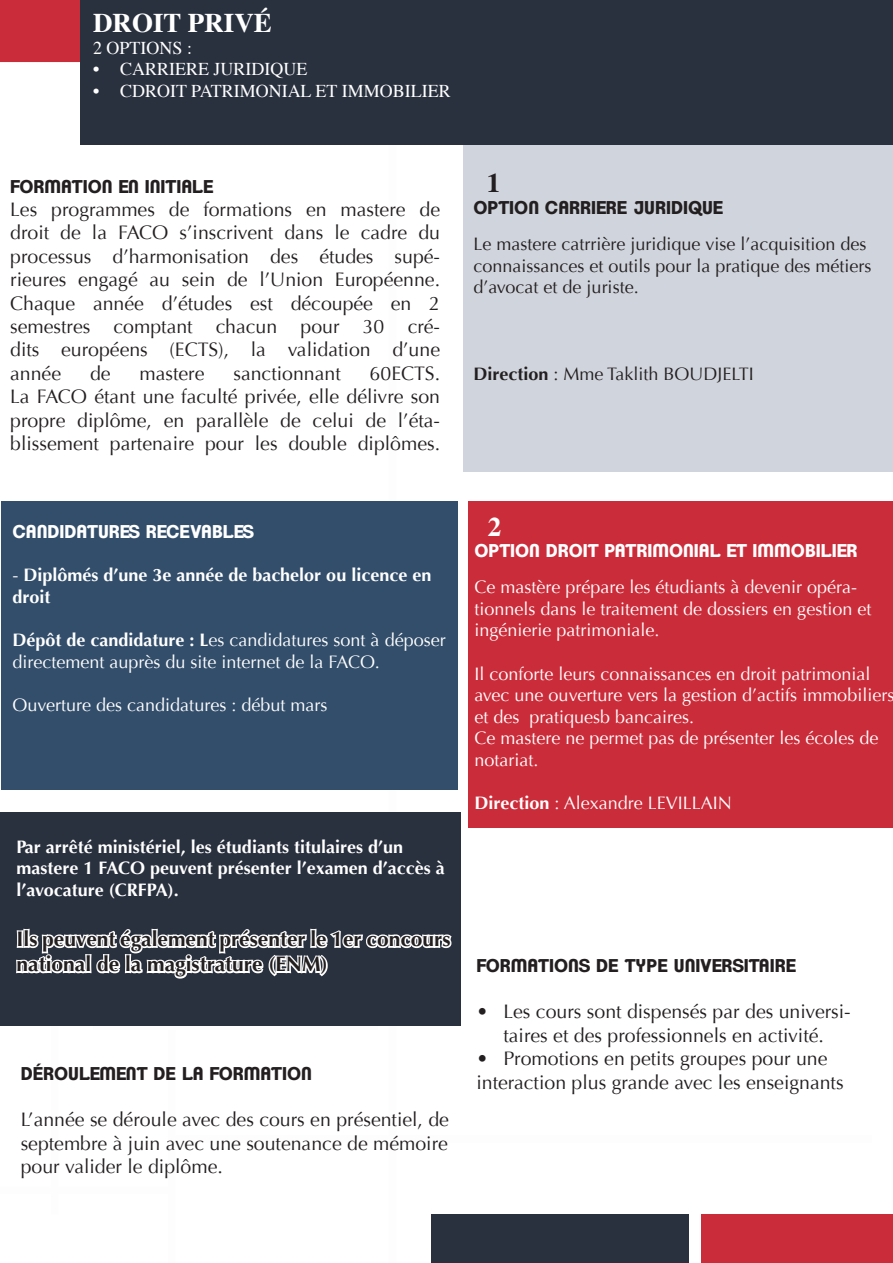
<style>
.page{position:relative;width:893px;height:1263px;background:#fff}
.page>*{position:absolute;margin:0;border:0;box-sizing:border-box;transform-origin:0 0}
.t1{font:700 27px "Times";color:#fff}
.t2{font:700 27px "Times";color:#231f20}
.t3{font:700 21px/25.2px "Optima";color:#231f20}
.t4{font:19.5px/23.4px "Optima";color:#231f20;text-align:justify}
.t5{font:18px/21.6px "Optima";color:#fff}
.t6{font:700 18px/21.6px "Optima";color:#fff}
.t7{font:18px/21.6px "Optima";color:#231f20}
.t8{font:700 18px "Clemente P Dam";color:#231f20}
.t9{font:18px "Times";color:#fff}
.t10{font:700 18px "Clemente P Dam";color:#fff}
.s1{font-weight:700}
.s2{font-weight:400}
</style>
<div class="page">
<div style="left:0;top:0;width:81px;height:62px;background:#cb2c3a"></div>
<div style="left:702px;top:1214px;width:191px;height:49px;background:#cb2c3a"></div>
<div style="left:431px;top:1214px;width:257px;height:49px;background:#29303e"></div>
<div style="left:463px;top:42px;width:430px;height:429px;background:#d0d4dc"></div>
<div style="left:468px;top:501px;width:425px;height:326px;background:#cb2c3a"></div>
<div style="left:81px;top:0;width:812px;height:145px;background:#29303e"></div>
<div style="left:1px;top:501px;width:456px;height:288px;background:#334e6b"></div>
<div style="left:0;top:813px;width:461px;height:213px;background:#29303e"></div>
<svg style="left:16px;top:928px;width:436px;height:51px"></svg>
<h1 class="t1" style="left:93px;top:-3px;width:180px">Droit PRIVÉ</h1>
<p class="t9" style="left:93px;top:31px;width:100px">2 OPTIONs :</p>
<p class="t9" style="left:93px;top:53px;width:216px">• CARRIERE JURIDIQUE</p>
<p class="t9" style="left:93px;top:74px;width:359px">• CDROIT PATRIMONIAL ET IMMOBILIER</p>
<p class="t8" style="left:10px;top:175px;width:205px">FORMATION EN INITIALE</p>
<p class="t4" style="left:10px;top:198px;width:431px">Les programmes de formations en mastere de droit de la FACO s’inscrivent dans le cadre du processus d’harmonisation des études supé&shy;rieures engagé au sein de l’Union Européenne.<br>Chaque année d’études est découpée en 2 semestres comptant chacun pour 30 cré&shy;dits européens (ECTS), la validation d’une année</p>
<p class="t4" style="left:90px;top:362px;width:22px">de</p>
<p class="t4" style="left:140px;top:362px;width:66px">mastere</p>
<p class="t4" style="left:233px;top:362px;width:109px">sanctionnant</p>
<p class="t4" style="left:10px;top:362px;width:431px;text-indent:359px">60ECTS.<br>La FACO étant une faculté privée, elle délivre son propre diplôme, en parallèle de celui de l’éta&shy;blissement partenaire pour les double diplômes.</p>
<h1 class="t2" style="left:487px;top:157px;width:15px">1</h1>
<p class="t8" style="left:473px;top:197px;width:252px">OPTION CARRIERE JURIDIQUE</p>
<p class="t7" style="left:473px;top:233px;width:399px">Le mastere catrrière juridique vise l’acquisition des connaissances et outils pour la pratique des métiers d’avocat et de juriste.</p>
<p class="t7" style="left:473px;top:363px;width:282px"><span class="s1">Direction</span> : Mme Taklith BOUDJELTI</p>
<p class="t10" style="left:12px;top:521px;width:243px">CANDIDATURES RECEVABLES</p>
<p class="t6" style="left:12px;top:565px;width:420px"><span class="s2">-</span> Diplômés d’une 3e année de bachelor ou licence en droit</p>
<p class="t5" style="left:12px;top:629px;width:435px"><span class="s1">Dépôt de candidature : L</span>es candidatures sont à déposer directement auprès du site internet de la FACO.</p>
<p class="t5" style="left:12px;top:694px;width:316px">Ouverture des candidatures : début mars</p>
<p class="t6" style="left:17px;top:836px;width:430px">Par arrêté ministériel, les étudiants titulaires d’un mastere 1 FACO peuvent présenter l’examen d’accès à l’avocature (CRFPA).</p>
<p class="t3" style="left:17px;top:927px;width:435px">Ils peuvent également présenter le 1er concours national de la magistrature (ENM)</p>
<p class="t8" style="left:21px;top:1062px;width:293px">DÉROULEMENT DE LA FORMATION</p>
<p class="t4" style="left:21px;top:1108px;width:430px">L’année se déroule avec des cours en présentiel, de septembre à juin avec une soutenance de mémoire pour valider le diplôme.</p>
<h1 class="t1" style="left:488px;top:501px;width:15px">2</h1>
<p class="t10" style="left:474px;top:540px;width:385px">OPTION DROIT PATRIMONIAL ET IMMOBILIER</p>
<p class="t5" style="left:474px;top:576px;width:398px">Ce mastère prépare les étudiants à devenir opéra&shy;tionnels dans le traitement de dossiers en gestion et ingénierie patrimoniale.</p>
<p class="t5" style="left:474px;top:663px;width:421px">Il conforte leurs connaissances en droit patrimonial avec une ouverture vers la gestion d’actifs immobiliers et des pratiquesb bancaires.<br>Ce mastere ne permet pas de présenter les écoles de notariat.</p>
<p class="t5" style="left:474px;top:792px;width:259px"><span class="s1">Direction</span> : Alexandre LEVILLAIN</p>
<p class="t8" style="left:476px;top:954px;width:322px">FORMATIONS DE TYPE UNIVERSITAIRE</p>
<p class="t4" style="left:476px;top:1000px;width:376px;text-align:center">• Les cours sont dispensés par des universi&shy;taires et des professionnels en activité.</p>
<p class="t4" style="left:476px;top:1047px;width:369px">• Promotions en petits groupes pour une interaction plus grande avec les enseignants</p>
</div>
